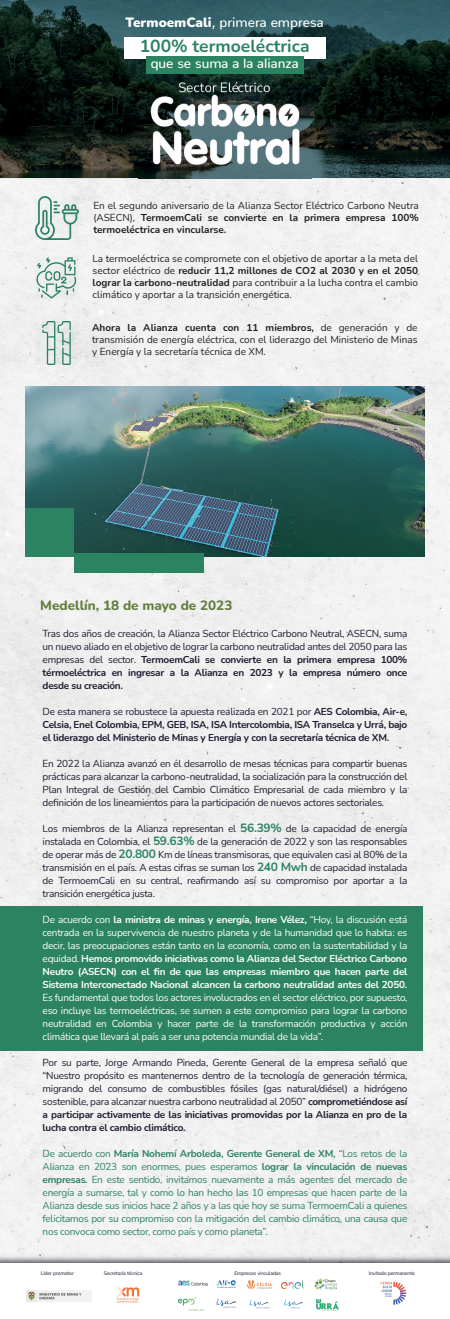
<style>
.page{position:relative;width:450px;height:1319px;background:#fff}
.page>*{position:absolute;margin:0;border:0;box-sizing:border-box;transform-origin:0 0}
.t1{font:700 17.5px "Nunito";color:#2b8362}
.t2{font:500 13.5px "Nunito";color:#fff}
.t3{font:800 13.5px "Nunito";color:#647f3e}
.t4{font:10px/13px "Nunito";letter-spacing:-.025em;color:#1d1d32;text-align:justify}
.t5{font:10px/13px "Nunito";letter-spacing:-.025em;color:#2b8362;text-align:justify}
.t6{font:700 10px/13px "Nunito";letter-spacing:-.025em;color:#fff;text-align:justify}
.t7{font:10px/12px "Nunito";color:#231f20;text-align:justify}
.t8{font:10px/13px "Nunito";letter-spacing:-.025em;color:#fff;text-align:justify}
.t9{font:700 10px/13px "Nunito";letter-spacing:-.025em;color:#1d1d32;text-align:justify}
.t10{font:700 10px/12px "Nunito";color:#231f20;text-align:justify}
.t11{font:5.2px "Nunito";letter-spacing:-.025em;color:#1d1d32}
.s1{font-weight:900}
.s2{font-weight:400}
.s3{font-weight:700}
.s4{font-weight:700;font-size:12px;color:#2b8362}
</style>
<div class="page">
<div style="left:0;top:178px;width:450px;height:1085px;background:#f0f0f0"></div>
<img style="left:0;top:0;width:138px;height:178px">
<img style="left:138px;top:0;width:312px;height:89px">
<img style="left:312px;top:89px;width:138px;height:89px">
<img style="left:138px;top:170px;width:174px;height:8px">
<img style="left:135px;top:78px;width:180px;height:92px">
<div style="left:124px;top:37px;width:202px;height:22px;background:#fff"></div>
<div style="left:146px;top:56px;width:158px;height:18px;background:#2b8362"></div>
<img style="left:35px;top:321px;width:43px;height:43px">
<img style="left:36px;top:257px;width:42px;height:42px">
<img style="left:36px;top:196px;width:42px;height:43px">
<img style="left:25px;top:386px;width:400px;height:171px">
<div style="left:25px;top:508px;width:49px;height:49px;background:#2b8362"></div>
<div style="left:74px;top:554px;width:129px;height:19px;background:#2b8362"></div>
<div style="left:0;top:906px;width:422px;height:144px;background:#2b8362"></div>
<img style="left:178px;top:1280px;width:30px;height:6px">
<img style="left:217px;top:1280px;width:18px;height:7px">
<img style="left:247px;top:1280px;width:24px;height:7px">
<svg style="left:281px;top:1280px;width:22px;height:8px"></svg>
<svg style="left:314px;top:1278px;width:22px;height:11px"></svg>
<svg style="left:178px;top:1297px;width:26px;height:13px"></svg>
<img style="left:317px;top:1299px;width:22px;height:11px">
<svg style="left:249px;top:1300px;width:20px;height:8px"></svg>
<svg style="left:284px;top:1300px;width:19px;height:8px"></svg>
<img style="left:216px;top:1299px;width:21px;height:9px">
<svg style="left:117px;top:1287px;width:23px;height:15px"></svg>
<img style="left:26px;top:1290px;width:66px;height:12px">
<img style="left:380px;top:1281px;width:27px;height:24px">
<h2 class="t2" style="left:126px;top:11px;width:200px"><span class="s1">TermoemCali</span>, primera empresa</h2>
<h1 class="t1" style="left:140px;top:34px;width:171px">100% termoeléctrica</h1>
<h2 class="t2" style="left:151px;top:51px;width:150px">que se suma a la alianza</h2>
<p class="t10" style="left:93px;top:199px;width:327px"><span class="s2">En el segundo aniversario de la Alianza Sector Eléctrico Carbono Neutra (ASECN),</span> TermoemCali se convierte en la primera empresa 100% termoeléctrica en vincularse.</p>
<p class="t7" style="left:93px;top:252px;width:327px">La termoeléctrica se compromete con el objetivo de aportar a la meta del sector eléctrico de <span class="s3">reducir 11,2 millones de CO2 al 2030 y en el 2050 lograr la carbono-neutralidad</span> para contribuir a la lucha contra el cambio climático y aportar a la transición energética.</p>
<p class="t7" style="left:92px;top:321px;width:327px"><span class="s3">Ahora la Alianza cuenta con 11 miembros,</span> de generación y de transmisión de energía eléctrica, con el liderazgo del Ministerio de Minas y Energía y la secretaría técnica de XM.</p>
<h2 class="t3" style="left:40px;top:596px;width:194px">Medellín, 18 de mayo de 2023</h2>
<p class="t4" style="left:43px;top:626px;width:366px">Tras dos años de creación, la Alianza Sector Eléctrico Carbono Neutral, ASECN, suma un nuevo aliado en el objetivo de lograr la carbono neutralidad antes del 2050 para las empresas del sector. <span class="s3">TermoemCali se convierte en la primera empresa 100% térmoeléctrica en ingresar a la Alianza en 2023 y la empresa número once desde su creación.</span></p>
<p class="t9" style="left:43px;top:704px;width:366px"><span class="s2">De esta manera se robustece la apuesta realizada en 2021 por</span> AES Colombia, Air-e, Celsia, Enel Colombia, EPM, GEB, ISA, ISA Intercolombia, ISA Transelca y Urrá, bajo el liderazgo del Ministerio de Minas y Energía y con la secretaría técnica de XM.</p>
<p class="t4" style="left:43px;top:756px;width:366px">En 2022 la Alianza avanzó en el desarrollo de mesas técnicas para compartir buenas prácticas para alcanzar la carbono-neutralidad, la socialización para la construcción del Plan Integral de Gestión del Cambio Climático Empresarial de cada miembro y la definición de los lineamientos para la participación de nuevos actores sectoriales.</p>
<p class="t4" style="left:43px;top:821px;width:366px">Los miembros de la Alianza representan el <span class="s4">56.39%</span> de la capacidad de energía instalada en Colombia, el <span class="s4">59.63%</span> de la generación de 2022 y son las responsables de operar más de <span class="s4">20.800</span> Km de líneas transmisoras, que equivalen casi al 80% de la transmisión en el país. A estas cifras se suman los <span class="s4">240 Mwh</span> de capacidad instalada de TermoemCali en su central, reafirmando así su compromiso por aportar a la transición energética justa.</p>
<p class="t6" style="left:43px;top:912px;width:366px"><span class="s2">De acuerdo con</span> la ministra de minas y energía, Irene Vélez, <span class="s2">“Hoy, la discusión está centrada en la supervivencia de nuestro planeta y de la humanidad que lo habita: es decir, las preocupaciones están tanto en la economía, como en la sustentabilidad y la equidad.</span> Hemos promovido iniciativas como la Alianza del Sector Eléctrico Carbono Neutro (ASECN) con el fin de que las empresas miembro que hacen parte del Sistema Interconectado Nacional alcancen la carbono neutralidad antes del 2050.</p>
<p class="t8" style="left:43px;top:990px;width:366px">Es fundamental que todos los actores involucrados en el sector eléctrico, por supuesto, eso incluye las termoeléctricas, se sumen a este compromiso para lograr la carbono neutralidad en Colombia y hacer parte de la transformación productiva y acción climática que llevará al país a ser una potencia mundial de la vida”.</p>
<p class="t4" style="left:43px;top:1055px;width:366px">Por su parte, Jorge Armando Pineda, Gerente General de la empresa señaló que “Nuestro propósito es mantenernos dentro de la tecnología de generación térmica, migrando del consumo de combustibles fósiles (gas natural/diésel) a hidrógeno sostenible, para alcanzar nuestra carbono neutralidad al 2050” <span class="s3">comprometiéndose así a participar activamente de las iniciativas promovidas por la Alianza en pro de la lucha contra el cambio climático.</span></p>
<p class="t5" style="left:43px;top:1146px;width:366px">De acuerdo con <span class="s3">María Nohemí Arboleda, Gerente General de XM,</span> “Los retos de la Alianza en 2023 son enormes, pues esperamos <span class="s3">lograr la vinculación de nuevas empresas.</span> En este sentido, invitamos nuevamente a más agentes del mercado de energía a sumarse, tal y como lo han hecho las 10 empresas que hacen parte de la Alianza desde sus inicios hace 2 años y a las que hoy se suma TermoemCali a quienes felicitamos por su compromiso con la mitigación del cambio climático, una causa que nos convoca como sector, como país y como planeta”.</p>
<p class="t11" style="left:41px;top:1269px;width:35px">Líder promotor</p>
<p class="t11" style="left:104px;top:1269px;width:40px">Secretaría técnica</p>
<p class="t11" style="left:234px;top:1269px;width:48px">Empresas vinculadas</p>
<p class="t11" style="left:369px;top:1269px;width:47px">Invitado permanente</p>
</div>
